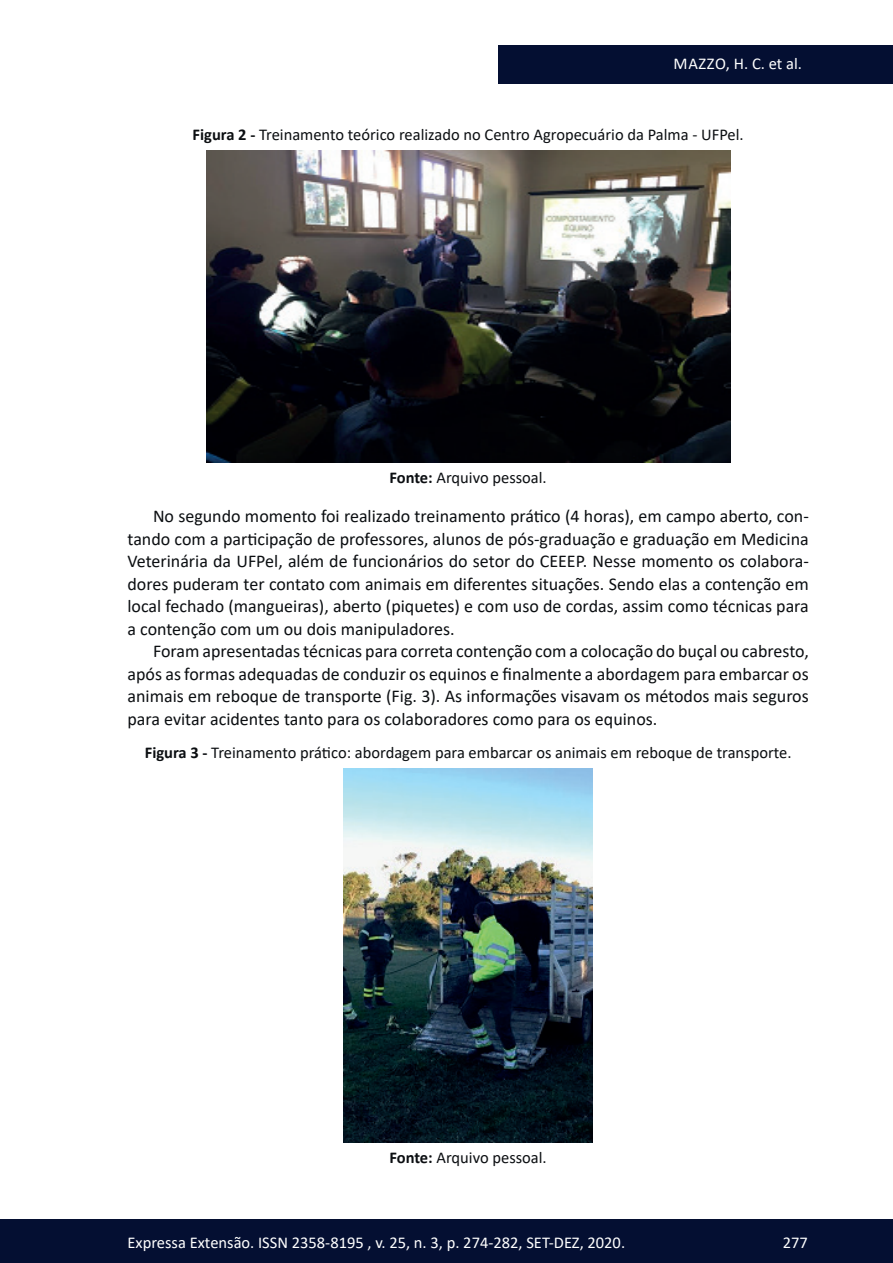
<style>
.page{position:relative;width:893px;height:1263px;background:#fff}
.page>*{position:absolute;margin:0;border:0;box-sizing:border-box;transform-origin:0 0}
.t1{font:18px/22.5px "Calibri";color:#0b0e11;text-align:justify}
.t2{font:16.5px "Calibri";color:#0b0e11}
.t3{font:16.5px "Calibri";color:#fff}
.t4{font:16.5px "Calibri";letter-spacing:.035em;color:#fff}
.s1{font-weight:700}
</style>
<div class="page">
<div style="left:0;top:1219px;width:893px;height:44px;background:#040f32"></div>
<div style="left:498px;top:45px;width:395px;height:39px;background:#040f32"></div>
<img style="left:206px;top:150px;width:524px;height:312px">
<img style="left:343px;top:768px;width:250px;height:374px">
<p class="t4" style="left:674px;top:52px;width:130px">MAZZO, H. C. et al.</p>
<p class="t2" style="left:193px;top:123px;width:553px"><span class="s1">Figura 2 -</span> Treinamento teórico realizado no Centro Agropecuário da Palma - UFPel.</p>
<p class="t2" style="left:389px;top:466px;width:159px"><span class="s1">Fonte:</span> Arquivo pessoal.</p>
<p class="t1" style="left:128px;top:505px;width:683px;text-indent:25px">No segundo momento foi realizado treinamento prático (4 horas), em campo aberto, con&shy;tando com a participação de professores, alunos de pós-graduação e graduação em Medicina Veterinária da UFPel, além de funcionários do setor do CEEEP. Nesse momento os colabora&shy;dores puderam ter contato com animais em diferentes situações. Sendo elas a contenção em local fechado (mangueiras), aberto (piquetes) e com uso de cordas, assim como técnicas para a contenção com um ou dois manipuladores.</p>
<p class="t1" style="left:128px;top:640px;width:683px;text-indent:26px">Foram apresentadas técnicas para correta contenção com a colocação do buçal ou cabresto, após as formas adequadas de conduzir os equinos e finalmente a abordagem para embarcar os animais em reboque de transporte (Fig. 3). As informações visavam os métodos mais seguros para evitar acidentes tanto para os colaboradores como para os equinos.</p>
<p class="t2" style="left:145px;top:741px;width:648px"><span class="s1">Figura 3 -</span> Treinamento prático: abordagem para embarcar os animais em reboque de transporte.</p>
<p class="t2" style="left:389px;top:1146px;width:159px"><span class="s1">Fonte:</span> Arquivo pessoal.</p>
<p class="t3" style="left:128px;top:1230px;width:499px">Expressa Extensão. ISSN 2358-8195 , v. 25, n. 3, p. 274-282, SET-DEZ, 2020.</p>
<p class="t3" style="left:783px;top:1230px;width:27px">277</p>
</div>
